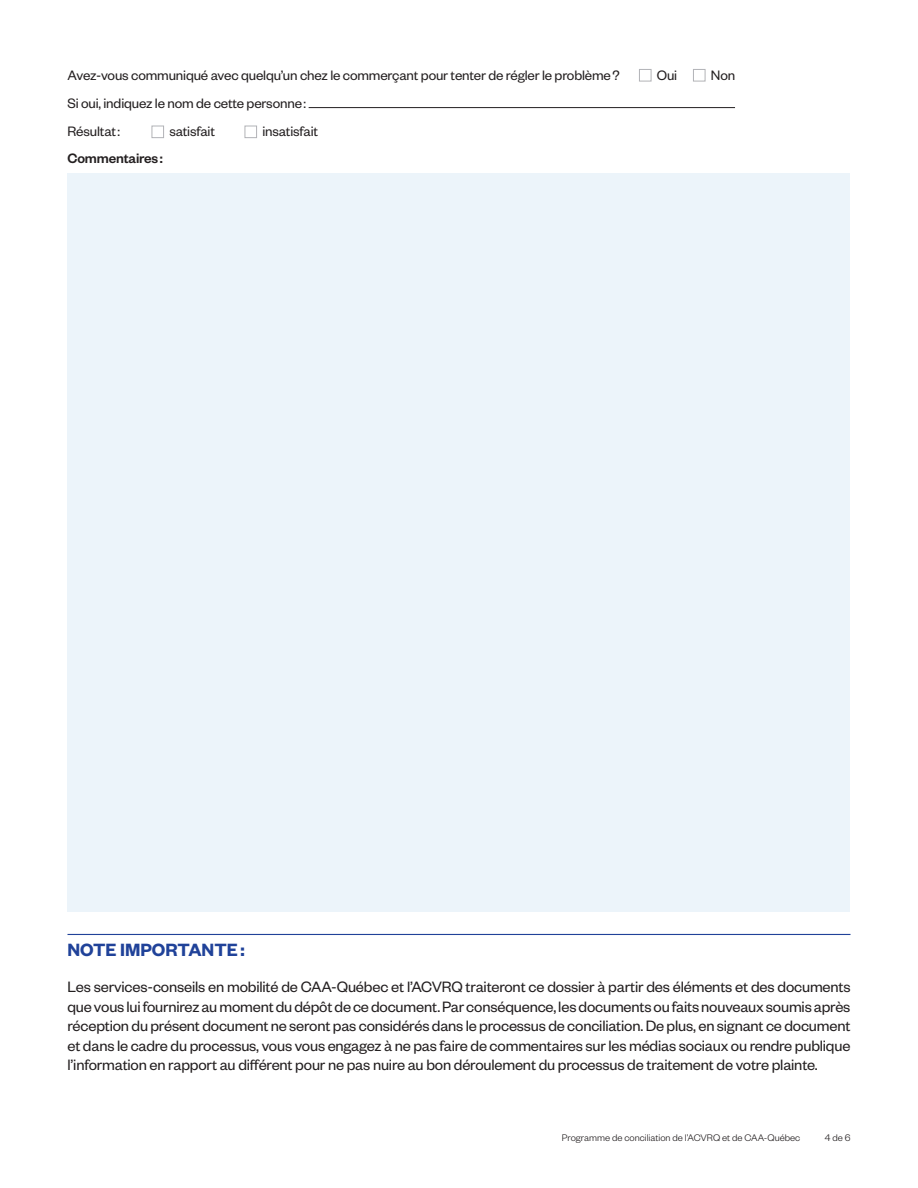
<style>
.page{position:relative;width:918px;height:1188px;background:#fff}
.page>*{position:absolute;margin:0;border:0;box-sizing:border-box;transform-origin:0 0}
.t1{font:600 19.5px "Founders Grotesk";color:#204299}
.t2{font:16.5px/19.5px "Founders Grotesk";letter-spacing:-.01em;color:#231f20;text-align:justify}
.t3{font:15px/27.8px "Founders Grotesk";letter-spacing:-.01em;color:#231f20}
.t4{font:500 15px "Founders Grotesk";letter-spacing:-.01em;color:#231f20}
.t5{font:300 10.5px "Founders Grotesk";color:#231f20}
</style>
<div class="page">
<hr style="left:68px;top:934px;width:782px;height:1px;background:#204299">
<div style="left:639px;top:69px;width:13px;height:13px;background:#fff;border:1px solid #b2b3b7"></div>
<div style="left:693px;top:69px;width:13px;height:13px;background:#fff;border:1px solid #b2b3b7"></div>
<hr style="left:309px;top:107px;width:426px;height:1px;background:#231f20">
<div style="left:151px;top:126px;width:13px;height:12px;background:#fff;border:1px solid #b2b3b7"></div>
<div style="left:244px;top:126px;width:13px;height:12px;background:#fff;border:1px solid #b2b3b7"></div>
<div style="left:68px;top:173px;width:782px;height:739px;background:#ecf4fa"></div>
<p class="t3" style="left:68px;top:61px;width:554px">Avez-vous communiqué avec quelqu’un chez le commerçant pour tenter de régler le problème?</p>
<p class="t3" style="left:657px;top:61px;width:22px">Oui</p>
<p class="t3" style="left:711px;top:61px;width:26px">Non</p>
<p class="t3" style="left:68px;top:88px;width:240px">Si oui, indiquez le nom de cette personne:<br>Résultat:</p>
<p class="t3" style="left:169px;top:116px;width:47px">satisfait</p>
<p class="t3" style="left:262px;top:116px;width:57px">insatisfait</p>
<p class="t4" style="left:68px;top:149px;width:97px">Commentaires:</p>
<p class="t1" style="left:68px;top:937px;width:179px">NOTE IMPORTANTE:</p>
<p class="t2" style="left:68px;top:976px;width:785px">Les services-conseils en mobilité de CAA-Québec et l’ACVRQ traiteront ce dossier à partir des éléments et des documents que vous lui fournirez au moment du dépôt de ce document. Par conséquence, les documents ou faits nouveaux soumis après réception du présent document ne seront pas considérés dans le processus de conciliation. De plus, en signant ce document et dans le cadre du processus, vous vous engagez à ne pas faire de commentaires sur les médias sociaux ou rendre publique l’information en rapport au différent pour ne pas nuire au bon déroulement du processus de traitement de votre plainte.</p>
<p class="t5" style="left:562px;top:1131px;width:240px">Programme de conciliation de l’ACVRQ et de CAA-Québec</p>
<p class="t5" style="left:825px;top:1131px;width:27px">4 de 6</p>
</div>
